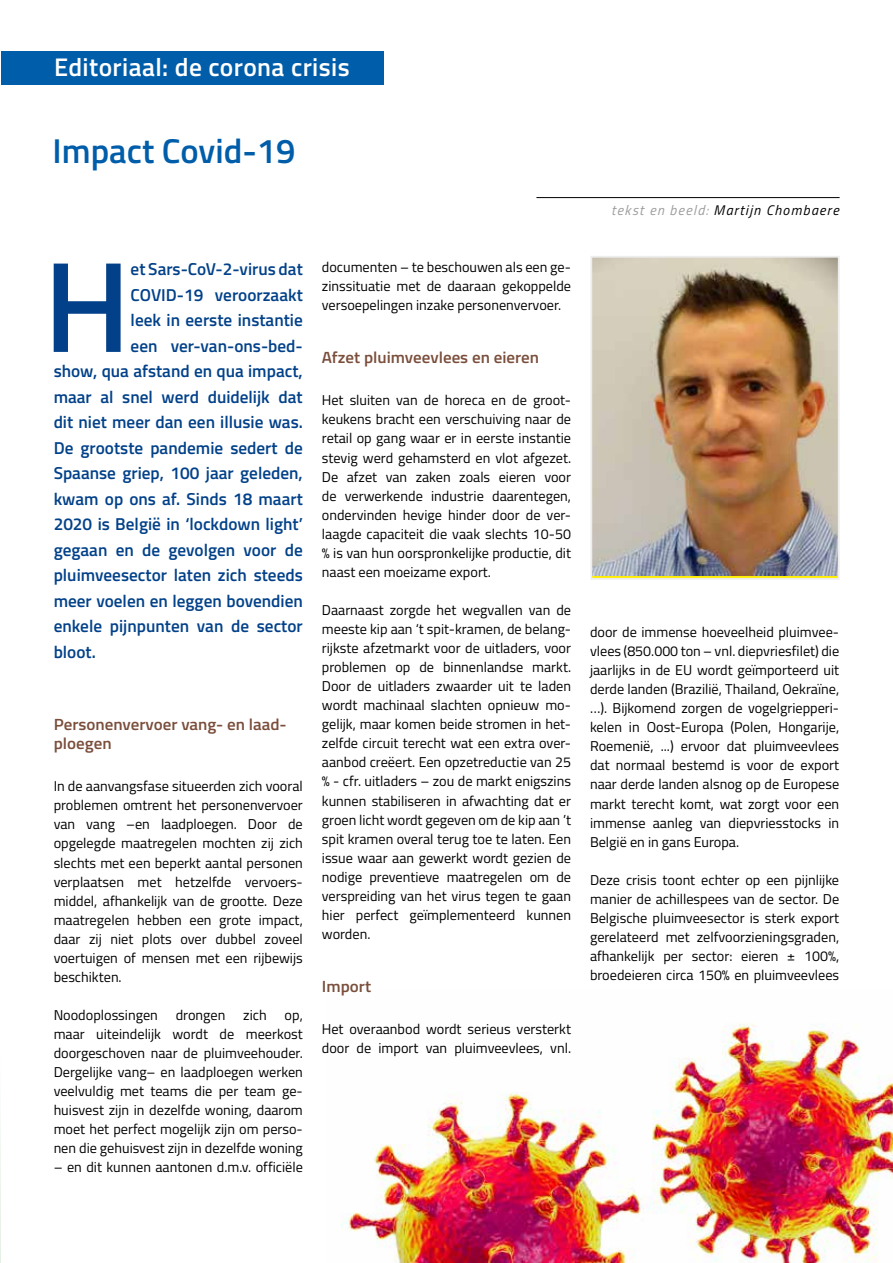
<style>
.page{position:relative;width:893px;height:1263px;background:#fff}
.page>*{position:absolute;margin:0;border:0;box-sizing:border-box;transform-origin:0 0}
.t1{font:600 129px "Titillium Web";color:#024189}
.t2{font:600 34.5px "Titillium Web";color:#005da9}
.t3{font:600 25.5px "Titillium Web";letter-spacing:.015em;color:#fff}
.t4{font:600 17.25px "Titillium Web";color:#024189}
.t5{font:600 16.2px/19px "Titillium Web";color:#7a4e3b;scale:1.05 1}
.t6{font:14.25px/19px "Titillium Web";color:#000;text-align:justify}
.t7{font:italic 13.95px "Titillium Web";letter-spacing:.09em;color:#000}
.s1{color:#9d9d9c}
</style>
<div class="page">
<img style="left:341px;top:1023px;width:552px;height:240px">
<svg style="left:0;top:1132px;width:1px;height:131px"></svg>
<div style="left:1px;top:52px;width:383px;height:33px;background:#005da9"></div>
<img style="left:593px;top:259px;width:244px;height:317px">
<div style="left:590px;top:256px;width:250px;height:324px;border:2px solid #ededed"></div>
<hr style="left:536px;top:197px;width:304px;height:1px;background:#000">
<h3 class="t3" style="left:54px;top:48px;width:297px">Editoriaal: de corona crisis</h3>
<h2 class="t2" style="left:53px;top:125px;width:244px">Impact Covid-19</h2>
<h1 class="t1" style="left:43px;top:210px;width:89px">H</h1>
<p class="t4" style="left:131px;top:256px;width:174px">et Sars-CoV-2-virus dat</p>
<p class="t4" style="left:131px;top:282px;width:174px">COVID-19 veroorzaakt</p>
<p class="t4" style="left:131px;top:307px;width:174px">leek in eerste instantie</p>
<p class="t4" style="left:131px;top:333px;width:174px">een ver-van-ons-bed-</p>
<p class="t4" style="left:54px;top:358px;width:251px">show, qua afstand en qua impact,</p>
<p class="t4" style="left:54px;top:384px;width:251px">maar al snel werd duidelijk dat</p>
<p class="t4" style="left:54px;top:409px;width:251px">dit niet meer dan een illusie was.</p>
<p class="t4" style="left:54px;top:435px;width:251px">De grootste pandemie sedert de</p>
<p class="t4" style="left:54px;top:460px;width:251px">Spaanse griep, 100 jaar geleden,</p>
<p class="t4" style="left:54px;top:486px;width:251px">kwam op ons af. Sinds 18 maart</p>
<p class="t4" style="left:54px;top:511px;width:251px">2020 is België in ‘lockdown light’</p>
<p class="t4" style="left:54px;top:537px;width:251px">gegaan en de gevolgen voor de</p>
<p class="t4" style="left:54px;top:562px;width:251px">pluimveesector laten zich steeds</p>
<p class="t4" style="left:54px;top:588px;width:251px">meer voelen en leggen bovendien</p>
<p class="t4" style="left:54px;top:613px;width:251px">enkele pijnpunten van de sector</p>
<p class="t4" style="left:54px;top:639px;width:44px">bloot.</p>
<p class="t5" style="left:54px;top:714px;width:223px">Personenvervoer vang- en laad&shy;ploegen</p>
<p class="t6" style="left:54px;top:776px;width:251px">In de aanvangsfase situeerden zich vooral problemen omtrent het personenvervoer van vang –en laadploegen. Door de opgelegde maatregelen mochten zij zich slechts met een beperkt aantal personen verplaatsen met hetzelfde vervoers&shy;middel, afhankelijk van de grootte. Deze maatregelen hebben een grote impact, daar zij niet plots over dubbel zoveel voertuigen of mensen met een rijbewijs beschikten.</p>
<p class="t6" style="left:54px;top:1005px;width:106px">Noodoplossingen</p>
<p class="t6" style="left:176px;top:1005px;width:51px">drongen</p>
<p class="t6" style="left:243px;top:1005px;width:25px">zich</p>
<p class="t6" style="left:54px;top:1005px;width:251px;text-indent:231px">op, maar uiteindelijk wordt de meerkost doorgeschoven naar de pluimveehouder.<br>Dergelijke vang– en laadploegen werken veelvuldig met teams die per team ge&shy;huisvest zijn in dezelfde woning, daarom moet het perfect mogelijk zijn om perso&shy;nen die gehuisvest zijn in dezelfde woning</p>
<p class="t6" style="left:54px;top:1157px;width:251px">– en dit kunnen aantonen d.m.v. officiële</p>
<p class="t6" style="left:322px;top:257px;width:251px">documenten – te beschouwen als een ge&shy;zinssituatie met de daaraan gekoppelde versoepelingen inzake personenvervoer.</p>
<p class="t5" style="left:322px;top:347px;width:208px">Afzet pluimveevlees en eieren</p>
<p class="t6" style="left:322px;top:390px;width:251px">Het sluiten van de horeca en de groot&shy;keukens bracht een verschuiving naar de retail op gang waar er in eerste instantie stevig werd gehamsterd en vlot afgezet.<br>De afzet van zaken zoals eieren voor de verwerkende industrie daarentegen, ondervinden hevige hinder door de ver&shy;laagde capaciteit die vaak slechts 10-50 % is van hun oorspronkelijke productie, dit naast een moeizame export.</p>
<p class="t6" style="left:322px;top:600px;width:251px">Daarnaast zorgde het wegvallen van de meeste kip aan ‘t spit-kramen, de belang&shy;rijkste afzetmarkt voor de uitladers, voor problemen op de binnenlandse markt.<br>Door de uitladers zwaarder uit te laden wordt machinaal slachten opnieuw mo&shy;gelijk, maar komen beide stromen in het&shy;zelfde circuit terecht wat een extra over&shy;aanbod creëert. Een opzetreductie van 25 % - cfr. uitladers – zou de markt enigszins kunnen stabiliseren in afwachting dat er groen licht wordt gegeven om de kip aan ’t spit kramen overal terug toe te laten. Een issue waar aan gewerkt wordt gezien de nodige preventieve maatregelen om de verspreiding van het virus tegen te gaan hier perfect geïmplementeerd kunnen worden.</p>
<p class="t5" style="left:322px;top:975px;width:48px">Import</p>
<p class="t6" style="left:322px;top:1019px;width:251px">Het overaanbod wordt serieus versterkt door de import van pluimveevlees, vnl.</p>
<p class="t7" style="left:611px;top:200px;width:229px"><span class="s1">tekst en beeld:</span> Martijn Chombaere</p>
<p class="t6" style="left:590px;top:622px;width:251px">door de immense hoeveelheid pluimvee&shy;vlees (850.000 ton – vnl. diepvriesfilet) die jaarlijks in de EU wordt geïmporteerd uit derde landen (Brazilië, Thailand, Oekraïne, …). Bijkomend zorgen de vogelgriepperi&shy;kelen in Oost-Europa (Polen, Hongarije, Roemenië, ...) ervoor dat pluimveevlees dat normaal bestemd is voor de export naar derde landen alsnog op de Europese markt terecht komt, wat zorgt voor een immense aanleg van diepvriesstocks in België en in gans Europa.</p>
<p class="t6" style="left:590px;top:869px;width:251px">Deze crisis toont echter op een pijnlijke manier de achillespees van de sector. De Belgische pluimveesector is sterk export gerelateerd met zelfvoorzieningsgraden, afhankelijk per sector: eieren ± 100%, broedeieren circa 150% en pluimveevlees</p>
</div>
